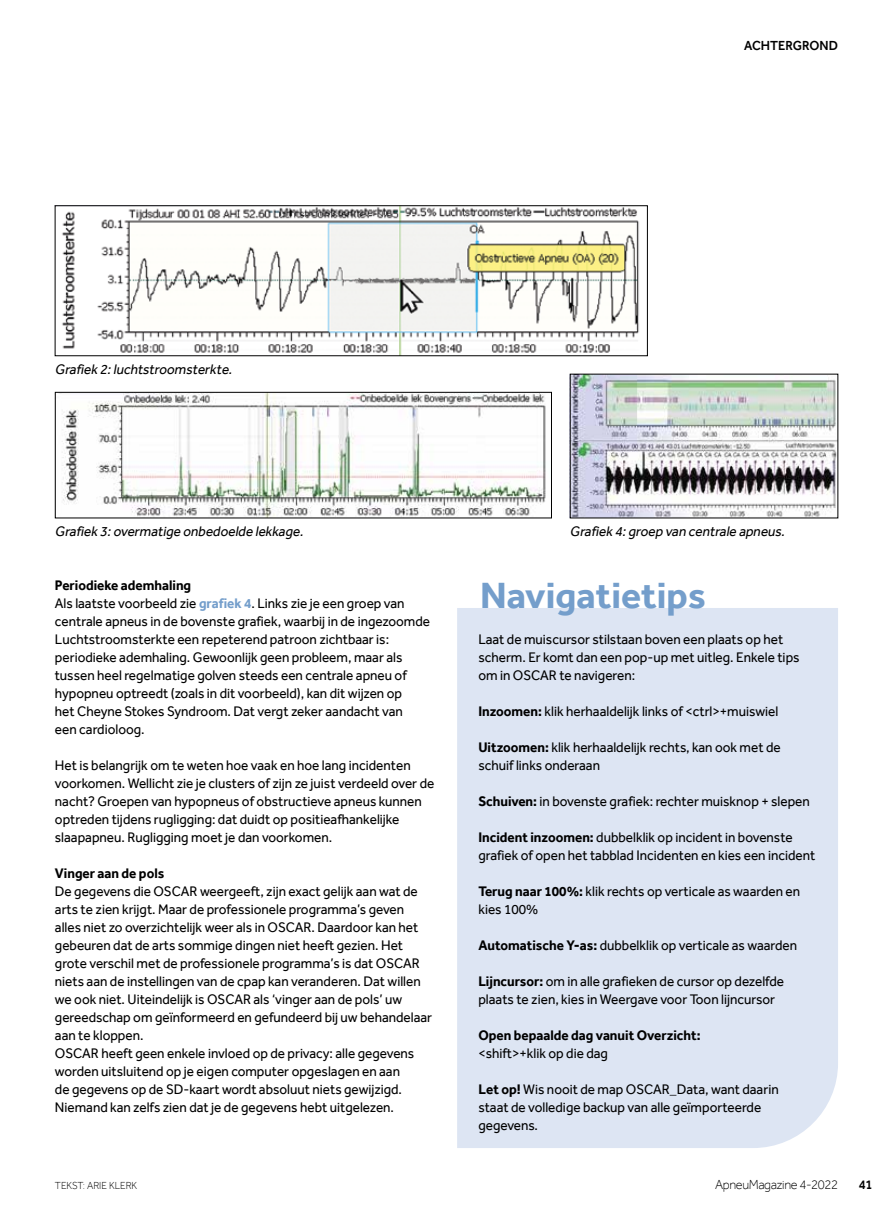
<style>
.page{position:relative;width:893px;height:1212px;background:#fff}
.page>*{position:absolute;margin:0;border:0;box-sizing:border-box;transform-origin:0 0}
.t1{font:700 37.5px "Effra";color:#749ecb}
.t2{font:14.25px/18px "Effra";color:#000;scale:.95 1}
.t3{font:italic 14.25px "Effra";color:#000;scale:.95 1}
.t4{font:700 14.25px "Effra";color:#000;scale:.95 1}
.t5{font:300 13.5px "Effra";letter-spacing:-.03em;color:#000;scale:.95 1}
.t6{font:500 13.5px "Effra";color:#000;scale:.95 1}
.t7{font:300 10.5px "Effra";color:#000;scale:.95 1}
.s1{font-weight:700}
.s2{font-weight:700;color:#749ecb}
</style>
<div class="page">
<img style="left:572px;top:376px;width:264px;height:140px">
<img style="left:62px;top:208px;width:577px;height:146px">
<img style="left:62px;top:394px;width:484px;height:122px">
<div style="left:55px;top:392px;width:497px;height:126px;border:1px solid #000"></div>
<div style="left:457px;top:608px;width:381px;height:540px;background:#dde5f3"></div>
<p class="t3" style="left:55px;top:361px;width:191px">Grafiek 2:luchtstroomsterkte.</p>
<p class="t6" style="left:744px;top:37px;width:100px">ACHTERGROND</p>
<p class="t3" style="left:55px;top:523px;width:266px">Grafiek 3:overmatige onbedoelde lekkage.</p>
<p class="t3" style="left:570px;top:523px;width:230px">Grafiek 4:groep van centrale apneus.</p>
<p class="t2" style="left:55px;top:576px;width:396px"><span class="s1">Periodieke ademhaling<br></span>Als laatste voorbeeld zie <span class="s2">grafiek 4</span>. Links zie je een groep van centrale apneus in de bovenste grafiek, waarbij in de ingezoomde Luchtstroomsterkte een repeterend patroon zichtbaar is: periodieke ademhaling. Gewoonlijk geen probleem, maar als tussen heel regelmatige golven steeds een centrale apneu of hypopneu optreedt (zoals in dit voorbeeld), kan dit wijzen op<br>het Cheyne Stokes Syndroom. Dat vergt zeker aandacht van<br>een cardioloog.</p>
<p class="t2" style="left:55px;top:756px;width:401px">Het is belangrijk om te weten hoe vaak en hoe lang incidenten voorkomen. Wellicht zie je clusters of zijn ze juist verdeeld over de nacht? Groepen van hypopneus of obstructieve apneus kunnen optreden tijdens rugligging: dat duidt op positieafhankelijke slaapapneu. Rugligging moet je dan voorkomen.</p>
<p class="t4" style="left:55px;top:864px;width:117px">Vinger aan de pols</p>
<p class="t2" style="left:55px;top:882px;width:399px">De gegevens die OSCAR weergeeft, zijn exact gelijk aan wat de arts te zien krijgt. Maar de professionele programma’s geven alles niet zo overzichtelijk weer als in OSCAR. Daardoor kan het gebeuren dat de arts sommige dingen niet heeft gezien. Het grote verschil met de professionele programma’s is dat OSCAR niets aan de instellingen van de cpap kan veranderen. Dat willen we ook niet. Uiteindelijk is OSCAR als ‘vinger aan de pols’ uw gereedschap om geïnformeerd en gefundeerd bij uw behandelaar aan te kloppen.<br>OSCAR heeft geen enkele invloed op de privacy: alle gegevens worden uitsluitend op je eigen computer opgeslagen en aan<br>de gegevens op de SD-kaart wordt absoluut niets gewijzigd.<br>Niemand kan zelfs zien dat je de gegevens hebt uitgelezen.</p>
<p class="t7" style="left:55px;top:1179px;width:88px">TEKST: ARIE KLERK</p>
<h1 class="t1" style="left:480px;top:573px;width:227px">Navigatietips</h1>
<p class="t2" style="left:478px;top:630px;width:340px">Laat de muiscursor stilstaan boven een plaats op het scherm. Er komt dan een pop-up met uitleg. Enkele tips om in OSCAR te navigeren:</p>
<p class="t2" style="left:478px;top:702px;width:317px"><span class="s1">Inzoomen:</span> klik herhaaldelijk links of &lt;ctrl&gt;+muiswiel</p>
<p class="t2" style="left:478px;top:738px;width:320px"><span class="s1">Uitzoomen:</span> klik herhaaldelijk rechts, kan ook met de schuif links onderaan</p>
<p class="t2" style="left:478px;top:792px;width:350px"><span class="s1">Schuiven:</span> in bovenste grafiek: rechter muisknop + slepen</p>
<p class="t2" style="left:478px;top:828px;width:356px"><span class="s1">Incident inzoomen:</span> dubbelklik op incident in bovenste grafiek of open het tabblad Incidenten en kies een incident</p>
<p class="t2" style="left:478px;top:882px;width:340px"><span class="s1">Terug naar 100%:</span> klik rechts op verticale as waarden en kies 100%</p>
<p class="t2" style="left:478px;top:936px;width:337px"><span class="s1">Automatische Y-as:</span> dubbelklik op verticale as waarden</p>
<p class="t2" style="left:478px;top:972px;width:323px"><span class="s1">Lijncursor:</span> om in alle grafieken de cursor op dezelfde plaats te zien, kies in Weergave voor Toon lijncursor</p>
<p class="t4" style="left:478px;top:1026px;width:236px">Open bepaalde dag vanuit Overzicht:</p>
<p class="t2" style="left:478px;top:1044px;width:138px">&lt;shift&gt;+klik op die dag</p>
<p class="t2" style="left:478px;top:1080px;width:318px"><span class="s1">Let op!</span> Wis nooit de map OSCAR_Data, want daarin staat de volledige backup van alle geïmporteerde gegevens.</p>
<p class="t5" style="left:715px;top:1176px;width:131px">ApneuMagazine 4-2022</p>
<p class="t6" style="left:859px;top:1176px;width:16px">41</p>
</div>
